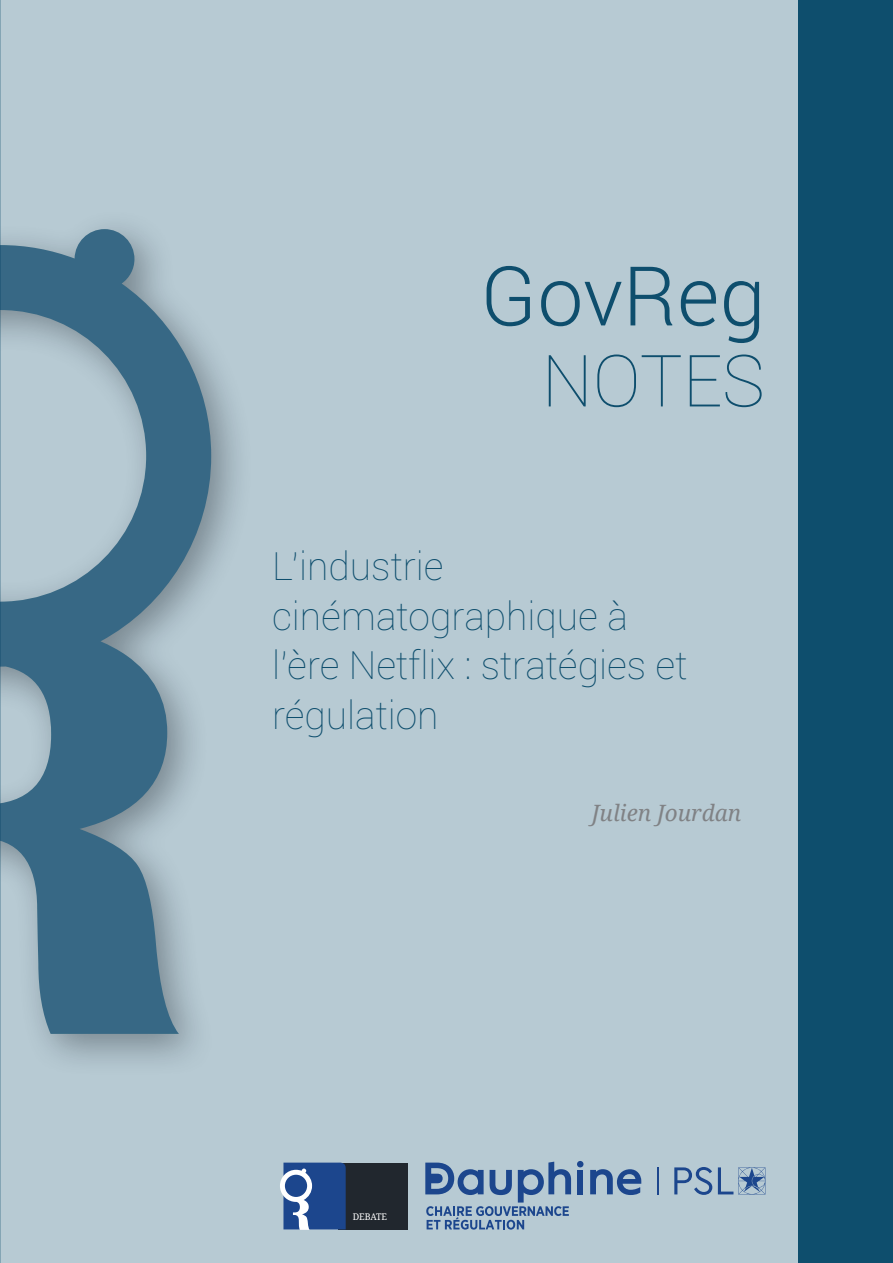
<style>
.page{position:relative;width:893px;height:1263px;background:#b7cad3}
.page>*{position:absolute;margin:0;border:0;box-sizing:border-box;transform-origin:0 0}
.t1{font:300 82.5px "Roboto";color:#0e4e6d}
.t2{font:100 72px "Roboto";color:#0e4e6d}
.t3{font:100 39px/49.5px "Roboto";color:#0e4e6d}
.t4{font:italic 22.5px "Droid Serif";color:#808285}
.t5{font:9.15px "Droid Serif";letter-spacing:-.01em;color:#fff}
</style>
<div class="page">
<div style="left:799px;top:0;width:94px;height:1263px;background:#0e4e6d"></div>
<div style="left:0;top:208px;width:255px;height:870px;background:#231f20;opacity:.54"></div>
<svg style="left:0;top:229px;width:211px;height:805px"></svg>
<div style="left:338px;top:1162px;width:69px;height:67px;background:#21272e"></div>
<svg style="left:674px;top:1167px;width:38px;height:28px"></svg>
<hr style="left:657px;top:1167px;width:2px;height:27px;background:#1c468d">
<svg style="left:577px;top:1161px;width:6px;height:6px"></svg>
<div style="left:578px;top:1170px;width:5px;height:24px;background:#1c468d"></div>
<svg style="left:590px;top:1169px;width:51px;height:26px"></svg>
<svg style="left:718px;top:1167px;width:47px;height:27px"></svg>
<svg style="left:425px;top:1161px;width:146px;height:68px"></svg>
<svg style="left:280px;top:1162px;width:66px;height:68px;background:#4869a2"></svg>
<h1 class="t1" style="left:481px;top:239px;width:286px">GovReg</h1>
<h2 class="t2" style="left:542px;top:331px;width:225px">NOTES</h2>
<p class="t3" style="left:272px;top:540px;width:417px">L’industrie cinématographique à l’ère Netflix : stratégies et régulation</p>
<p class="t5" style="left:353px;top:1210px;width:36px">DEBATE</p>
<p class="t4" style="left:592px;top:799px;width:151px">Julien Jourdan</p>
</div>
